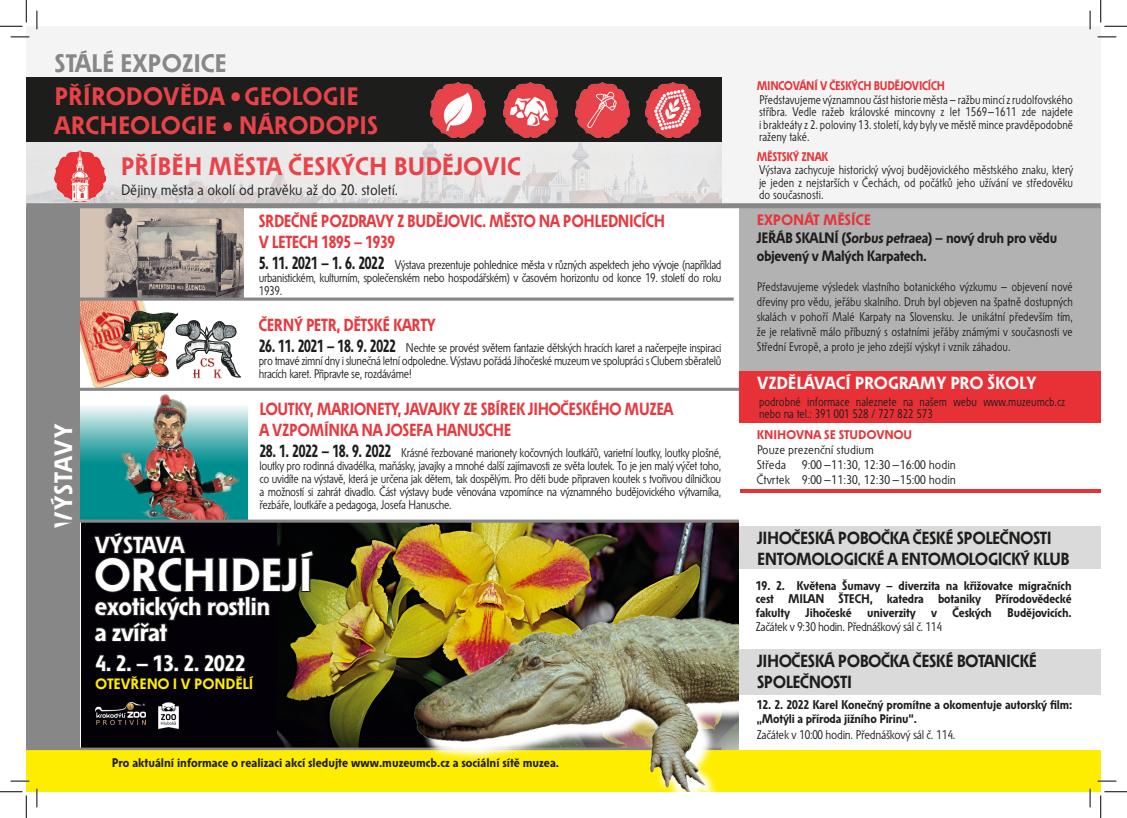
<style>
.page{position:relative;width:1127px;height:818px;background:#fff}
.page>*{position:absolute;margin:0;border:0;box-sizing:border-box;transform-origin:0 0}
.t1{font:700 46.25px "Solpera";color:#fff}
.t2{font:700 25.62px "Solpera";letter-spacing:-.02em;color:#fff}
.t3{font:700 25.25px "Solpera";color:#878787}
.t4{font:700 25.12px "Solpera";letter-spacing:.01em;color:#e9434a}
.t5{font:700 25px "Solpera";letter-spacing:.04em;color:#fff}
.t6{font:700 23.12px "Solpera";letter-spacing:-.02em;color:#fff}
.t7{font:700 22.12px "Solpera";letter-spacing:-.02em;color:#fff}
.t8{font:700 17.5px/21px "Solpera";letter-spacing:-.02em;color:#e7393f;scale:.89 1}
.t9{font:700 17.5px/21px "Solpera";letter-spacing:-.02em;color:#1d1d1b;scale:.95 1}
.t10{font:700 17.5px "Solpera";color:#fff}
.t11{font:700 15px/18px "Solpera";letter-spacing:-.02em;color:#1d1d1b;scale:.95 1}
.t12{font:15px "Solpera";color:#1d1d1b}
.t13{font:700 15px "Solpera";color:#ffed00}
.t14{font:700 12.62px/13.9px "Solpera";letter-spacing:-.01em;color:#1d1d1b;text-align:justify;scale:.96 1}
.t15{font:12.62px "Solpera";letter-spacing:-.02em;color:#1d1d1b;scale:.96 1}
.t16{font:12.5px/13px "Solpera";color:#1d1d1b;text-align:justify;scale:.92 1}
.t17{font:12.5px/12.5px "Solpera";color:#1d1d1b;text-align:justify;scale:.9 1}
.t18{font:12.5px/15px "Solpera";color:#1d1d1b}
.t19{font:700 12.5px "Solpera";color:#1d1d1b}
.t20{font:700 12.5px "Solpera";letter-spacing:-.02em;color:#e73137;scale:.9 1}
.t21{font:700 12.5px "Solpera";color:#e73137}
.s1{font-size:17.5px}
.s2{font-weight:700;font-size:17.5px}
.s3{color:#e73238}
.s4{font-style:italic}
.s5{font-weight:400}
</style>
<div class="page">
<div style="left:81px;top:520px;width:657px;height:254px;background:#040008"></div>
<img style="left:277px;top:523px;width:461px;height:224px">
<svg style="left:80px;top:406px;width:35px;height:113px;background:#3ba7a7"></svg>
<div style="left:26px;top:750px;width:1074px;height:42px;background:#ffed00"></div>
<hr style="left:26px;top:747px;width:695px;height:3px;background:#878787">
<img style="left:115px;top:387px;width:138px;height:132px">
<img style="left:382px;top:551px;width:356px;height:241px">
<img style="left:80px;top:301px;width:84px;height:91px">
<img style="left:124px;top:208px;width:120px;height:89px">
<svg style="left:80px;top:208px;width:44px;height:89px;background:#bcada2"></svg>
<div style="left:26px;top:26px;width:1074px;height:180px;background:#f4f4f4"></div>
<div style="left:738px;top:207px;width:362px;height:166px;background:#b2b2b2"></div>
<img style="left:26px;top:142px;width:695px;height:61px">
<div style="left:738px;top:372px;width:362px;height:51px;background:#e73137"></div>
<div style="left:26px;top:78px;width:695px;height:64px;background:#1d1d1b"></div>
<img style="left:575px;top:83px;width:54px;height:54px">
<img style="left:503px;top:83px;width:54px;height:54px">
<img style="left:645px;top:83px;width:55px;height:54px">
<img style="left:430px;top:83px;width:55px;height:54px">
<img style="left:55px;top:150px;width:50px;height:51px">
<svg style="left:80px;top:297px;width:653px;height:4px;background:#9b9a9a"></svg>
<div style="left:26px;top:203px;width:1074px;height:5px;background:#878787"></div>
<hr style="left:34px;top:388px;width:704px;height:3px;background:#878787">
<hr style="left:740px;top:490px;width:360px;height:3px;background:#e73137">
<div style="left:26px;top:207px;width:54px;height:542px;background:#878787"></div>
<svg style="left:80px;top:519px;width:658px;height:4px;background:#898b8a"></svg>
<img style="left:120px;top:309px;width:57px;height:69px">
<img style="left:176px;top:317px;width:47px;height:62px">
<svg style="left:176px;top:320px;width:65px;height:58px"></svg>
<img style="left:158px;top:702px;width:21px;height:27px">
<svg style="left:94px;top:530px;width:221px;height:113px"></svg>
<svg style="left:95px;top:654px;width:36px;height:18px"></svg>
<div style="left:136px;top:663px;width:13px;height:4px;border:2px solid #1d1d1b"></div>
<svg style="left:153px;top:654px;width:93px;height:18px"></svg>
<img style="left:95px;top:702px;width:51px;height:23px">
<div style="left:738px;top:526px;width:362px;height:43px;background:#dadada"></div>
<div style="left:738px;top:649px;width:362px;height:45px;background:#dadada"></div>
<svg style="left:11px;top:36px;width:18px;height:2px"></svg>
<svg style="left:1097px;top:36px;width:18px;height:2px"></svg>
<svg style="left:11px;top:780px;width:18px;height:2px"></svg>
<svg style="left:1097px;top:780px;width:18px;height:2px"></svg>
<svg style="left:36px;top:11px;width:2px;height:18px"></svg>
<svg style="left:36px;top:788px;width:2px;height:19px"></svg>
<svg style="left:1089px;top:11px;width:1px;height:18px"></svg>
<svg style="left:1089px;top:788px;width:1px;height:19px"></svg>
<svg style="left:0;top:0;width:27px;height:27px"></svg>
<svg style="left:0;top:791px;width:27px;height:27px"></svg>
<svg style="left:1100px;top:0;width:26px;height:27px"></svg>
<svg style="left:1100px;top:791px;width:26px;height:27px"></svg>
<p class="t3" style="left:55px;top:49px;width:174px">STÁLÉ EXPOZICE</p>
<p class="t4" style="left:55px;top:82px;width:305px">PŘÍRODOVĚDA <span class="s1">•</span> GEOLOGIE</p>
<p class="t4" style="left:55px;top:111px;width:325px">ARCHEOLOGIE <span class="s1">•</span> NÁRODOPIS</p>
<p class="t4" style="left:121px;top:152px;width:401px">PŘÍBĚH MĚSTA ČESKÝCH BUDĚJOVIC</p>
<p class="t12" style="left:121px;top:181px;width:278px">Dějiny města a okolí od pravěku až do 20. století.</p>
<p class="t5" style="left:49px;top:528px;width:106px;rotate:-90deg">VÝSTAVY</p>
<p class="t8" style="left:259px;top:212px;width:458px">SRDEČNÉ POZDRAVY Z BUDĚJOVIC. MĚSTO NA POHLEDNICÍCH<br>V LETECH 1895 – 1939</p>
<p class="t16" style="left:259px;top:259px;width:504px"><span class="s2">5. 11. 2021 – 1. 6. 2022</span> Výstava prezentuje pohlednice města v různých aspektech jeho vývoje (například urbanistickém, kulturním, společenském nebo hospodářském) v časovém horizontu od konce 19. století do roku 1939.</p>
<p class="t8" style="left:259px;top:315px;width:200px">ČERNÝ PETR, DĚTSKÉ KARTY</p>
<p class="t16" style="left:259px;top:342px;width:504px"><span class="s2">26. 11. 2021 – 18. 9. 2022</span> Nechte se provést světem fantazie dětských hracích karet a načerpejte inspiraci pro tmavé zimní dny i slunečná letní odpoledne. Výstavu pořádá Jihočeské muzeum ve spolupráci s Clubem sběratelů hracích karet. Připravte se, rozdáváme!</p>
<p class="t8" style="left:259px;top:399px;width:466px">LOUTKY, MARIONETY, JAVAJKY ZE SBÍREK JIHOČESKÉHO MUZEA<br>A VZPOMÍNKA NA JOSEFA HANUSCHE</p>
<p class="t16" style="left:259px;top:447px;width:503px"><span class="s2">28. 1. 2022 – 18. 9. 2022</span> Krásné řezbované marionety kočovných loutkářů, varietní loutky, loutky plošné, loutky pro rodinná divadélka, maňásky, javajky a mnohé další zajímavosti ze světa loutek. To je jen malý výčet toho, co uvidíte na výstavě, která je určena jak dětem, tak dospělým. Pro děti bude připraven koutek s tvořivou dílničkou a možností si zahrát divadlo. Část výstavy bude věnována vzpomínce na významného budějovického výtvarníka, řezbáře, loutkáře a pedagoga, Josefa Hanusche.</p>
<p class="t6" style="left:95px;top:532px;width:91px">VÝSTAVA</p>
<p class="t1" style="left:95px;top:549px;width:219px">ORCHIDEJÍ</p>
<p class="t2" style="left:95px;top:592px;width:177px">exotických rostlin</p>
<p class="t2" style="left:95px;top:617px;width:74px">a zvířat</p>
<p class="t20" style="left:756px;top:79px;width:211px">MINCOVÁNÍ V ČESKÝCH BUDĚJOVICÍCH</p>
<p class="t17" style="left:758px;top:94px;width:350px">Představujeme významnou část historie města – ražbu mincí z rudolfovského stříbra. Vedle ražeb královské mincovny z let 1569–1611 zde najdete i brakteáty z 2. poloviny 13. století, kdy byly ve městě mince pravděpodobně raženy také.</p>
<p class="t20" style="left:756px;top:149px;width:81px">MĚSTSKÝ ZNAK</p>
<p class="t17" style="left:758px;top:164px;width:350px">Výstava zachycuje historický vývoj budějovického městského znaku, který je jeden z nejstarších v Čechách, od počátků jeho užívání ve středověku do současnosti.</p>
<p class="t11" style="left:756px;top:212px;width:318px"><span class="s3">EXPONÁT MĚSÍCE<br></span>JEŘÁB SKALNÍ (<span class="s4">Sorbus petraea</span>) – nový druh pro vědu objevený v Malých Karpatech.</p>
<p class="t17" style="left:756px;top:280px;width:353px;line-height:15px">Představujeme výsledek vlastního botanického výzkumu – objevení nové dřeviny pro vědu, jeřábu skalního. Druh byl objeven na špatně dostupných skalách v pohoří Malé Karpaty na Slovensku. Je unikátní především tím, že je relativně málo příbuzný s ostatními jeřáby známými v současnosti ve Střední Evropě, a proto je jeho zdejší výskyt i vznik záhadou.</p>
<p class="t10" style="left:757px;top:373px;width:281px">VZDĚLÁVACÍ PROGRAMY PRO ŠKOLY</p>
<p class="t17" style="left:758px;top:396px;width:341px">podrobné informace naleznete na našem webu www.muzeumcb.cz nebo na tel.: 391 001 528 / 727 822 573</p>
<p class="t21" style="left:756px;top:428px;width:157px">KNIHOVNA SE STUDOVNOU</p>
<p class="t18" style="left:756px;top:443px;width:118px">Pouze prezenční studium<br>Středa</p>
<p class="t18" style="left:801px;top:458px;width:156px">9:00 –11:30, 12:30 –16:00 hodin</p>
<p class="t18" style="left:756px;top:473px;width:201px">Čtvrtek 9:00 –11:30, 12:30 –15:00 hodin</p>
<p class="t9" style="left:756px;top:528px;width:330px">JIHOČESKÁ POBOČKA ČESKÉ SPOLEČNOSTI<br>ENTOMOLOGICKÉ A ENTOMOLOGICKÝ KLUB</p>
<p class="t14" style="left:755px;top:579px;width:330px">19. 2. Květena Šumavy – diverzita na křižovatce migračních cest MILAN ŠTECH, katedra botaniky Přírodovědecké fakulty Jihočeské univerzity v Českých Budějovicích.<br><span class="s5">Začátek v 9:30 hodin. Přednáškový sál č. 114</span></p>
<p class="t9" style="left:756px;top:652px;width:296px">JIHOČESKÁ POBOČKA ČESKÉ BOTANICKÉ</p>
<p class="t7" style="left:95px;top:651px;width:152px">4. 2. – 13. 2. 2022</p>
<p class="t13" style="left:95px;top:675px;width:159px">OTEVŘENO I V PONDĚLÍ</p>
<p class="t9" style="left:756px;top:673px;width:102px">SPOLEČNOSTI</p>
<p class="t19" style="left:112px;top:756px;width:449px">Pro aktuální informace o realizaci akcí sledujte www.muzeumcb.cz a sociální sítě muzea.</p>
<p class="t14" style="left:756px;top:699px;width:330px">12. 2. 2022 Karel Konečný promítne a okomentuje autorský film: „Motýli a příroda jižního Pirinu“.</p>
<p class="t15" style="left:756px;top:727px;width:208px">Začátek v 10:00 hodin. Přednáškový sál č. 114.</p>
</div>
